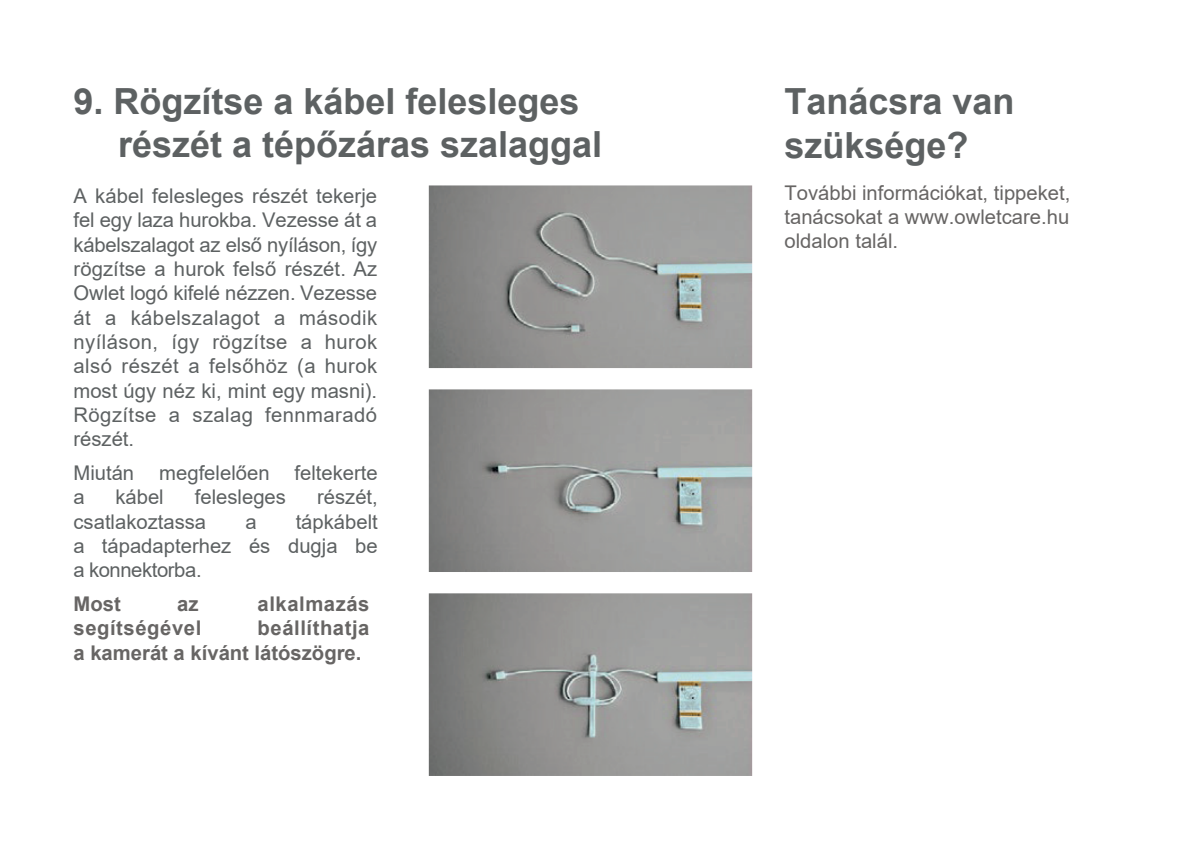
<style>
.page{position:relative;width:1181px;height:849px;background:#fff}
.page>*{position:absolute;margin:0;border:0;box-sizing:border-box;transform-origin:0 0}
.t1{font:700 36px/43.2px "Arial";color:#5d6162}
.t2{font:20.25px/24.3px "Arial";color:#5d6162;text-align:justify}
.t3{font:20.25px/24.3px "Arial";color:#676564;text-align:justify}
.t4{font:700 20.25px/24.3px "Arial";color:#676564}
.t5{font:700 20.25px "Arial";letter-spacing:.025em;color:#676564}
</style>
<div class="page">
<img style="left:429px;top:185px;width:323px;height:183px">
<img style="left:429px;top:389px;width:323px;height:183px">
<img style="left:429px;top:593px;width:323px;height:183px">
<h1 class="t1" style="left:118px;top:80px;width:485px;text-indent:-45px">9. Rögzítse a kábel felesleges részét a tépőzáras szalaggal</h1>
<p class="t2" style="left:73px;top:184px;width:305px">A kábel felesleges részét tekerje fel egy laza hurokba. Vezesse át a kábelszalagot az első nyíláson, így rögzítse a hurok felső részét. Az Owlet logó kifelé nézzen. Vezesse át a kábelszalagot a második nyíláson, így rögzítse a hurok alsó részét a felsőhöz (a hurok most úgy néz ki, mint egy masni).<br>Rögzítse a szalag fennmaradó részét.</p>
<p class="t2" style="left:73px;top:460px;width:306px">Miután megfelelően feltekerte a</p>
<p class="t2" style="left:115px;top:485px;width:50px">kábel</p>
<p class="t2" style="left:195px;top:485px;width:93px">felesleges</p>
<p class="t2" style="left:317px;top:485px;width:62px">részét,</p>
<p class="t2" style="left:73px;top:509px;width:134px">csatlakoztassa</p>
<p class="t2" style="left:245px;top:509px;width:13px">a</p>
<p class="t2" style="left:73px;top:509px;width:306px;text-indent:222px">tápkábelt a tápadapterhez és dugja be a konnektorba.</p>
<p class="t5" style="left:73px;top:589px;width:49px">Most</p>
<p class="t5" style="left:177px;top:589px;width:23px">az</p>
<p class="t5" style="left:257px;top:589px;width:113px">alkalmazás</p>
<p class="t5" style="left:73px;top:614px;width:129px">segítségével</p>
<p class="t4" style="left:73px;top:616px;width:297px;text-indent:184px">beállíthatja a kamerát a kívánt látószögre.</p>
<h1 class="t1" style="left:784px;top:81px;width:232px">Tanácsra van szüksége?</h1>
<p class="t3" style="left:784px;top:180px;width:287px">További információkat, tippeket, tanácsokat a www.owletcare.hu oldalon talál.</p>
</div>
